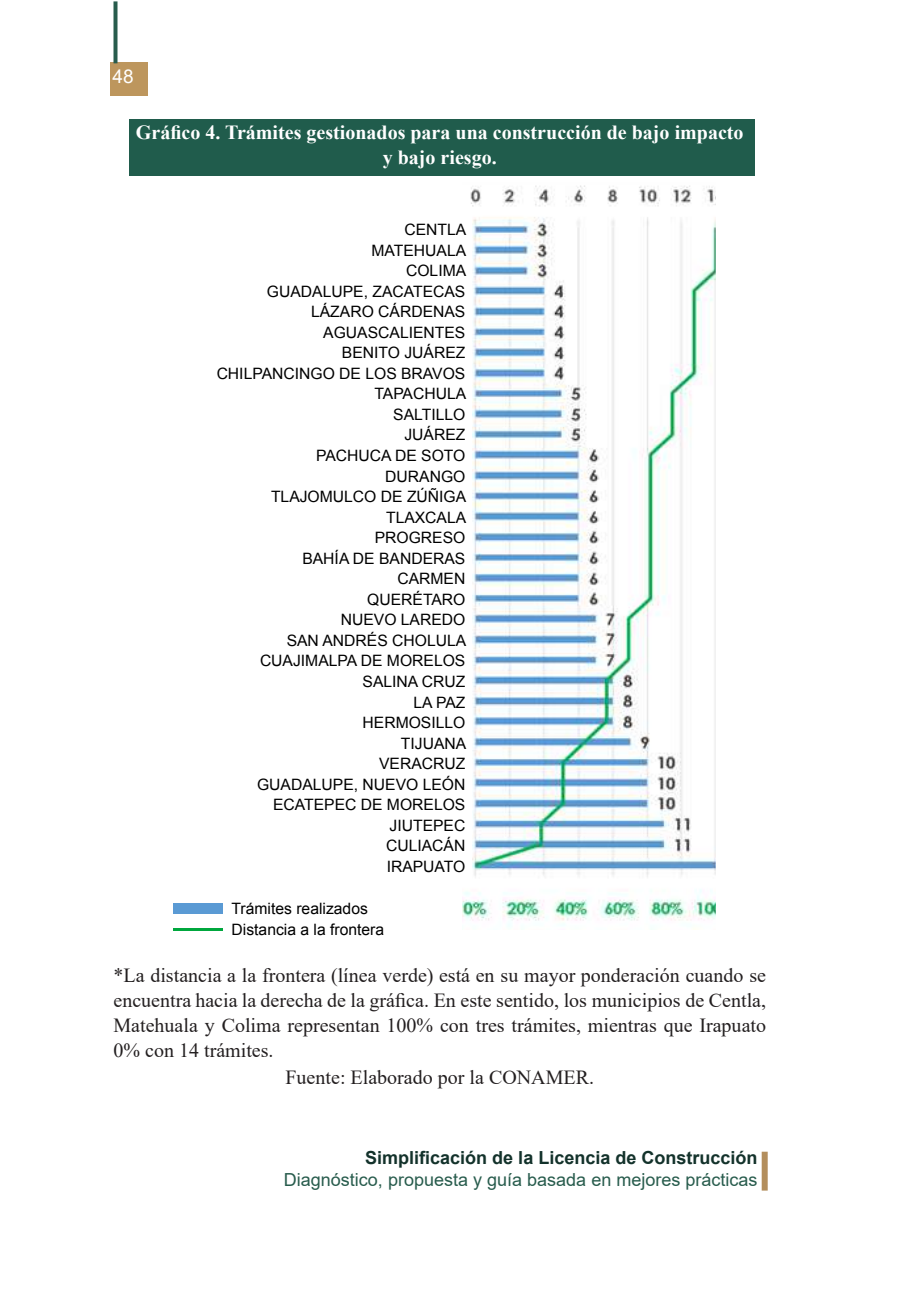
<style>
.page{position:relative;width:908px;height:1304px;background:#fff}
.page>*{position:absolute;margin:0;border:0;box-sizing:border-box;transform-origin:0 0}
.t1{font:20px/25px "Times New Roman";color:#231f20;text-align:justify}
.t2{font:700 20px/25px "Times New Roman";color:#fff;text-align:center}
.t3{font:19px "Arial";color:#fff}
.t4{font:18px "Arial";color:#285c4d}
.t5{font:700 18px "Arial";color:#13322b}
.t6{font:15.6px/20.6px "Arial";color:#000}
</style>
<div class="page">
<div style="left:761px;top:1152px;width:6px;height:39px;background:#b38e5d"></div>
<div style="left:111px;top:62px;width:37px;height:33px;background:#bd965d"></div>
<svg style="left:113px;top:1px;width:4px;height:62px"></svg>
<div style="left:129px;top:119px;width:625px;height:56px;background:#205c4c"></div>
<div style="left:173px;top:903px;width:50px;height:11px;background:#5a9ad4"></div>
<hr style="left:173px;top:929px;width:50px;height:2px;background:#00a73e">
<img style="left:462px;top:185px;width:252px;height:742px">
<div style="left:420px;top:213px;width:51px;height:673px;background:#fff"></div>
<p class="t3" style="left:113px;top:64px;width:23px">48</p>
<p class="t2" style="left:136px;top:119px;width:609px">Gráfico 4. Trámites gestionados para una construcción de bajo impacto y bajo riesgo.</p>
<p class="t6" style="left:216px;top:219px;width:251px;text-align:right">CENTLA<br>MATEHUALA<br>COLIMA<br>GUADALUPE, ZACATECAS<br>LÁZARO CÁRDENAS<br>AGUASCALIENTES<br>BENITO JUÁREZ<br>CHILPANCINGO DE LOS BRAVOS<br>TAPACHULA<br>SALTILLO<br>JUÁREZ<br>PACHUCA DE SOTO<br>DURANGO<br>TLAJOMULCO DE ZÚÑIGA<br>TLAXCALA<br>PROGRESO<br>BAHÍA DE BANDERAS<br>CARMEN<br>QUERÉTARO<br>NUEVO LAREDO<br>SAN ANDRÉS CHOLULA<br>CUAJIMALPA DE MORELOS<br>SALINA CRUZ<br>LA PAZ<br>HERMOSILLO<br>TIJUANA<br>VERACRUZ<br>GUADALUPE, NUEVO LEÓN<br>ECATEPEC DE MORELOS<br>JIUTEPEC<br>CULIACÁN<br>IRAPUATO</p>
<p class="t6" style="left:231px;top:898px;width:154px">Trámites realizados<br>Distancia a la frontera</p>
<p class="t1" style="left:113px;top:962px;width:653px">*La distancia a la frontera (línea verde) está en su mayor ponderación cuando se encuentra hacia la derecha de la gráfica. En este sentido, los municipios de Centla, Matehuala y Colima representan 100% con tres trámites, mientras que Irapuato 0% con 14 trámites.</p>
<p class="t1" style="left:285px;top:1064px;width:310px">Fuente: Elaborado por la CONAMER.</p>
<p class="t5" style="left:365px;top:1145px;width:394px">Simplificación de la Licencia de Construcción</p>
<p class="t4" style="left:284px;top:1167px;width:475px">Diagnóstico, propuesta y guía basada en mejores prácticas</p>
</div>
